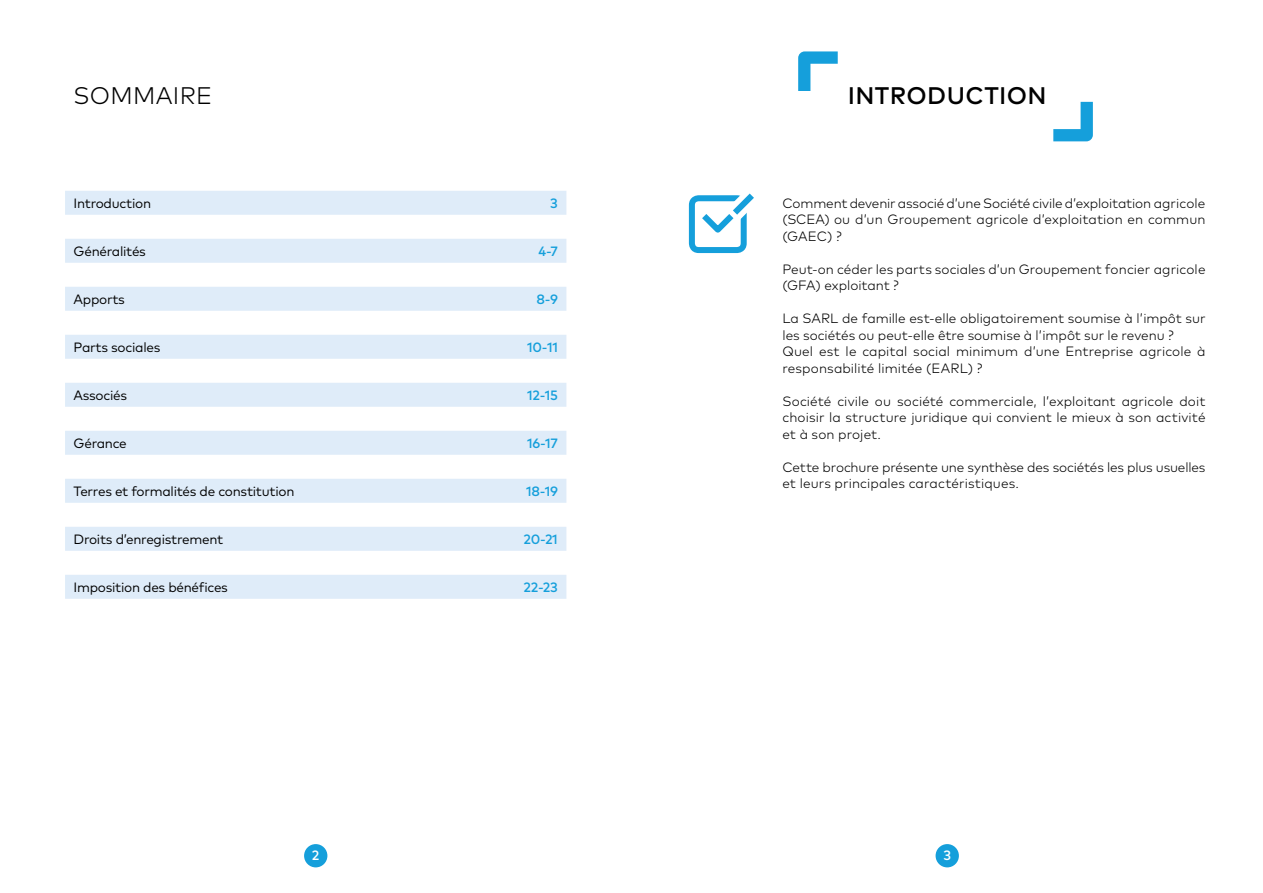
<style>
.page{position:relative;width:1263px;height:893px;background:#fff}
.page>*{position:absolute;margin:0;border:0;box-sizing:border-box;transform-origin:0 0}
.t1{font:500 24px "Mark Pro";letter-spacing:.015em;color:#000}
.t2{font:300 24px "Mark Pro";letter-spacing:.015em;color:#000}
.t3{font:300 13.5px/16.5px "Mark Pro";color:#000}
.t4{font:13.5px "Mark Pro";letter-spacing:-.02em;color:#000}
.t5{font:500 13.5px "Mark Pro";letter-spacing:-.02em;color:#159fdb}
.t6{font:500 13.5px "Mark Pro";color:#fff}
</style>
<div class="page">
<div style="left:304px;top:844px;width:23px;height:23px;background:#159fdb;border-radius:50%"></div>
<div style="left:935px;top:844px;width:24px;height:23px;background:#159fdb;border-radius:50%"></div>
<div style="left:65px;top:191px;width:501px;height:24px;background:#dfecf9"></div>
<div style="left:65px;top:239px;width:501px;height:24px;background:#dfecf9"></div>
<div style="left:65px;top:287px;width:501px;height:24px;background:#dfecf9"></div>
<div style="left:65px;top:335px;width:501px;height:24px;background:#dfecf9"></div>
<div style="left:65px;top:383px;width:501px;height:24px;background:#dfecf9"></div>
<div style="left:65px;top:431px;width:501px;height:24px;background:#dfecf9"></div>
<div style="left:65px;top:479px;width:501px;height:24px;background:#dfecf9"></div>
<div style="left:65px;top:527px;width:501px;height:24px;background:#dfecf9"></div>
<div style="left:65px;top:575px;width:501px;height:24px;background:#dfecf9"></div>
<svg style="left:798px;top:51px;width:40px;height:40px"></svg>
<svg style="left:1053px;top:102px;width:40px;height:39px"></svg>
<div style="left:689px;top:195px;width:58px;height:58px;border:6px solid #159fdb;border-radius:7px"></div>
<svg style="left:696px;top:193px;width:58px;height:45px"></svg>
<p class="t2" style="left:74px;top:78px;width:140px">SOMMAIRE</p>
<p class="t4" style="left:74px;top:193px;width:79px">Introduction</p>
<p class="t5" style="left:550px;top:193px;width:9px">3</p>
<p class="t4" style="left:74px;top:241px;width:74px">Généralités</p>
<p class="t5" style="left:538px;top:241px;width:21px">4-7</p>
<p class="t4" style="left:74px;top:289px;width:53px">Apports</p>
<p class="t5" style="left:536px;top:289px;width:23px">8-9</p>
<p class="t4" style="left:74px;top:337px;width:88px">Parts sociales</p>
<p class="t5" style="left:527px;top:337px;width:32px">10-11</p>
<p class="t4" style="left:74px;top:385px;width:55px">Associés</p>
<p class="t5" style="left:527px;top:385px;width:32px">12-15</p>
<p class="t4" style="left:74px;top:433px;width:55px">Gérance</p>
<p class="t5" style="left:527px;top:433px;width:32px">16-17</p>
<p class="t4" style="left:74px;top:481px;width:222px">Terres et formalités de constitution</p>
<p class="t5" style="left:526px;top:481px;width:33px">18-19</p>
<p class="t4" style="left:74px;top:529px;width:151px">Droits d’enregistrement</p>
<p class="t5" style="left:523px;top:529px;width:36px">20-21</p>
<p class="t4" style="left:74px;top:577px;width:156px">Imposition des bénéfices</p>
<p class="t5" style="left:523px;top:577px;width:36px">22-23</p>
<p class="t1" style="left:848px;top:78px;width:200px">INTRODUCTION</p>
<p class="t3" style="left:782px;top:194px;width:425px;text-align:justify">Comment devenir associé d’une Société civile d’exploitation agricole (SCEA) ou d’un Groupement agricole d’exploitation en commun (GAEC) ?</p>
<p class="t3" style="left:782px;top:260px;width:425px">Peut-on céder les parts sociales d’un Groupement foncier agricole (GFA) exploitant ?</p>
<p class="t3" style="left:782px;top:309px;width:425px">La SARL de famille est-elle obligatoirement soumise à l’impôt sur les sociétés ou peut-elle être soumise à l’impôt sur le revenu ?</p>
<p class="t3" style="left:782px;top:342px;width:425px">Quel est le capital social minimum d’une Entreprise agricole à responsabilité limitée (EARL) ?</p>
<p class="t3" style="left:782px;top:392px;width:425px;text-align:justify">Société civile ou société commerciale, l’exploitant agricole doit choisir la structure juridique qui convient le mieux à son activité et à son projet.</p>
<p class="t3" style="left:782px;top:458px;width:424px">Cette brochure présente une synthèse des sociétés les plus usuelles et leurs principales caractéristiques.</p>
<p class="t6" style="left:312px;top:845px;width:9px">2</p>
<p class="t6" style="left:943px;top:845px;width:9px">3</p>
</div>
